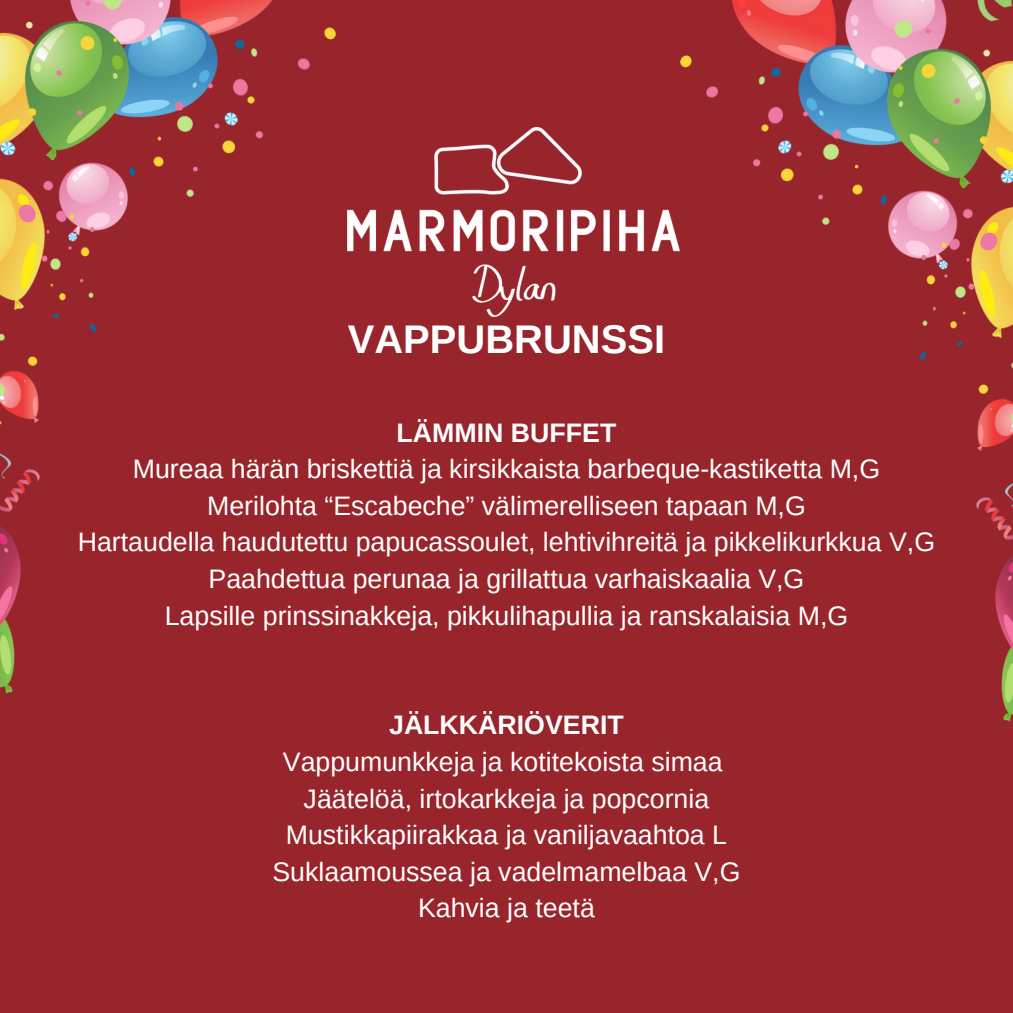
<style>
.page{position:relative;width:1013px;height:1013px;background:#fff}
.page>*{position:absolute;margin:0;border:0;box-sizing:border-box;transform-origin:0 0}
.t1{font:700 39.88px "Arimo";color:#fff}
.t2{font:26.75px "Arimo";color:#fff}
.t3{font:700 26.75px "Arimo";color:#fff}
</style>
<div class="page">
<div style="left:0;top:0;width:1012px;height:1012px;background:#97252b"></div>
<img style="left:348px;top:128px;width:331px;height:188px">
<img style="left:0;top:0;width:335px;height:693px">
<img style="left:680px;top:0;width:332px;height:721px">
<p class="t1" style="left:348px;top:316px;width:319px">VAPPUBRUNSSI</p>
<p class="t3" style="left:396px;top:417px;width:221px">LÄMMIN BUFFET</p>
<p class="t2" style="left:133px;top:454px;width:748px">Mureaa härän briskettiä ja kirsikkaista barbeque-kastiketta M,G</p>
<h1 class="t2" style="left:207px;top:490px;width:600px">Merilohta “Escabeche” välimerelliseen tapaan M,G</h1>
<p class="t2" style="left:78px;top:527px;width:858px">Hartaudella haudutettu papucassoulet, lehtivihreitä ja pikkelikurkkua V,G</p>
<p class="t2" style="left:208px;top:564px;width:597px">Paahdettua perunaa ja grillattua varhaiskaalia V,G</p>
<p class="t2" style="left:165px;top:600px;width:685px">Lapsille prinssinakkeja, pikkulihapullia ja ranskalaisia M,G</p>
<p class="t3" style="left:389px;top:710px;width:236px">JÄLKKÄRIÖVERIT</p>
<p class="t2" style="left:283px;top:746px;width:441px">Vappumunkkeja ja kotitekoista simaa</p>
<p class="t2" style="left:304px;top:783px;width:407px">Jäätelöä, irtokarkkeja ja popcornia</p>
<p class="t2" style="left:286px;top:820px;width:443px">Mustikkapiirakkaa ja vaniljavaahtoa L</p>
<p class="t2" style="left:272px;top:856px;width:469px">Suklaamoussea ja vadelmamelbaa V,G</p>
<p class="t2" style="left:418px;top:893px;width:178px">Kahvia ja teetä</p>
</div>
